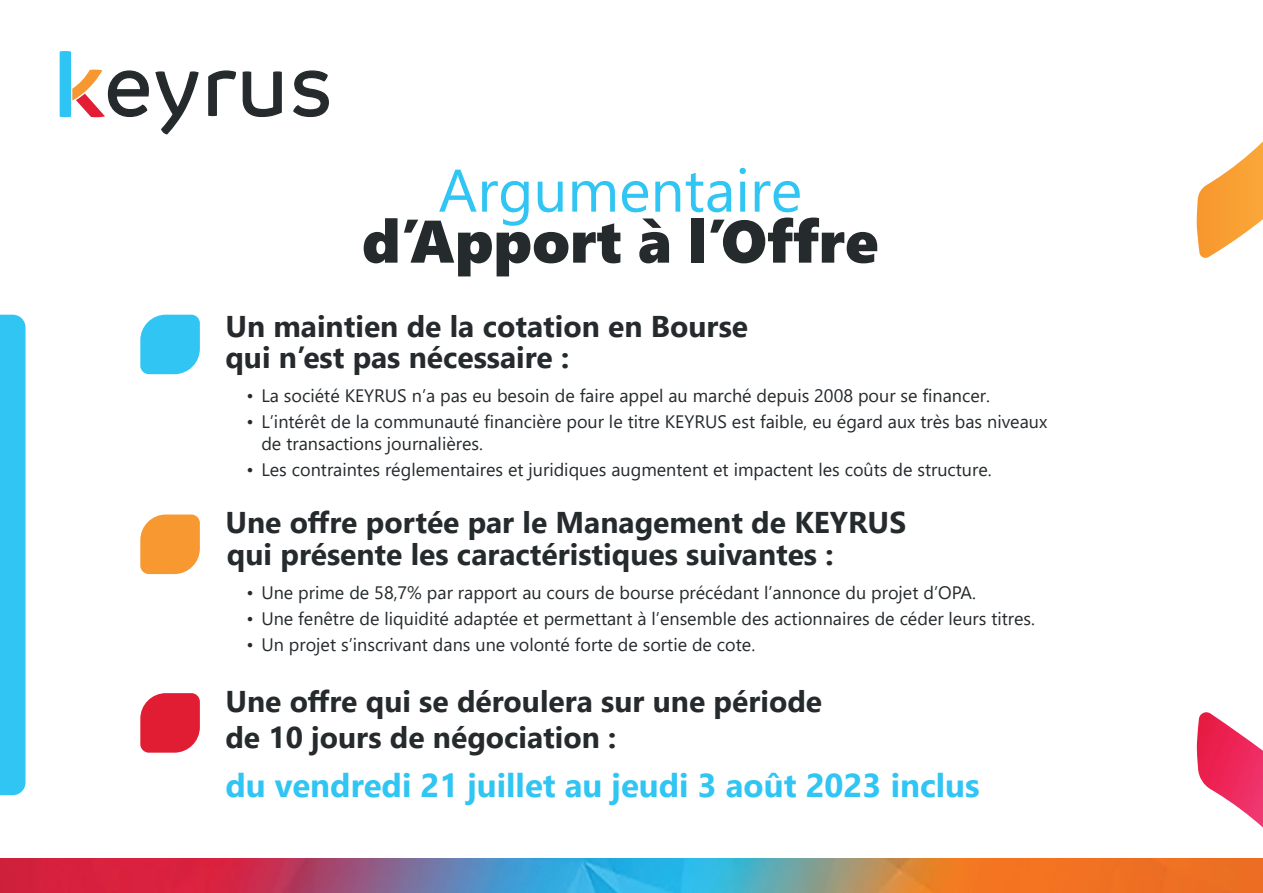
<style>
.page{position:relative;width:1263px;height:893px;background:#fff}
.page>*{position:absolute;margin:0;border:0;box-sizing:border-box;transform-origin:0 0}
.t1{font:60px "Segoe UI Black";color:#252a2d}
.t2{font:60px "Segoe UI";color:#30c5f3}
.t3{font:700 33px "Segoe UI";color:#30c5f3}
.t4{font:700 30px/31.5px "Segoe UI";color:#252a2d}
.t5{font:18px/21.6px "Segoe UI";color:#252a2d}
</style>
<div class="page">
<svg style="left:1197px;top:141px;width:66px;height:117px"></svg>
<div style="left:0;top:315px;width:26px;height:480px;background:#30c5f3"></div>
<svg style="left:59px;top:51px;width:270px;height:84px"></svg>
<img style="left:0;top:859px;width:1263px;height:34px">
<svg style="left:140px;top:315px;width:60px;height:59px;background:#42caf4"></svg>
<svg style="left:140px;top:514px;width:60px;height:60px;background:#f7a246"></svg>
<svg style="left:140px;top:693px;width:60px;height:60px;background:#e43448"></svg>
<svg style="left:1197px;top:712px;width:66px;height:115px"></svg>
<h1 class="t2" style="left:439px;top:134px;width:365px">Argumentaire</h1>
<h1 class="t1" style="left:362px;top:198px;width:518px">d’Apport à l’Offre</h1>
<h3 class="t4" style="left:225px;top:308px;width:524px">Un maintien de la cotation en Bourse qui n’est pas nécessaire :</h3>
<p class="t5" style="left:246px;top:384px;width:745px">• La société KEYRUS n’a pas eu besoin de faire appel au marché depuis 2008 pour se financer.</p>
<p class="t5" style="left:261px;top:409px;width:787px;text-indent:-15px">• L’intérêt de la communauté financière pour le titre KEYRUS est faible, eu égard aux très bas niveaux de transactions journalières.</p>
<p class="t5" style="left:246px;top:457px;width:747px">• Les contraintes réglementaires et juridiques augmentent et impactent les coûts de structure.</p>
<h3 class="t4" style="left:225px;top:504px;width:682px">Une offre portée par le Management de KEYRUS qui présente les caractéristiques suivantes :</h3>
<p class="t5" style="left:246px;top:580px;width:731px">• Une prime de 58,7% par rapport au cours de bourse précédant l’annonce du projet d’OPA.</p>
<p class="t5" style="left:246px;top:606px;width:790px">• Une fenêtre de liquidité adaptée et permettant à l’ensemble des actionnaires de céder leurs titres.</p>
<p class="t5" style="left:246px;top:632px;width:510px">• Un projet s’inscrivant dans une volonté forte de sortie de cote.</p>
<h3 class="t4" style="left:225px;top:681px;width:598px;line-height:36px">Une offre qui se déroulera sur une période de 10 jours de négociation :</h3>
<h2 class="t3" style="left:225px;top:754px;width:756px">du vendredi 21 juillet au jeudi 3 août 2023 inclus</h2>
</div>
